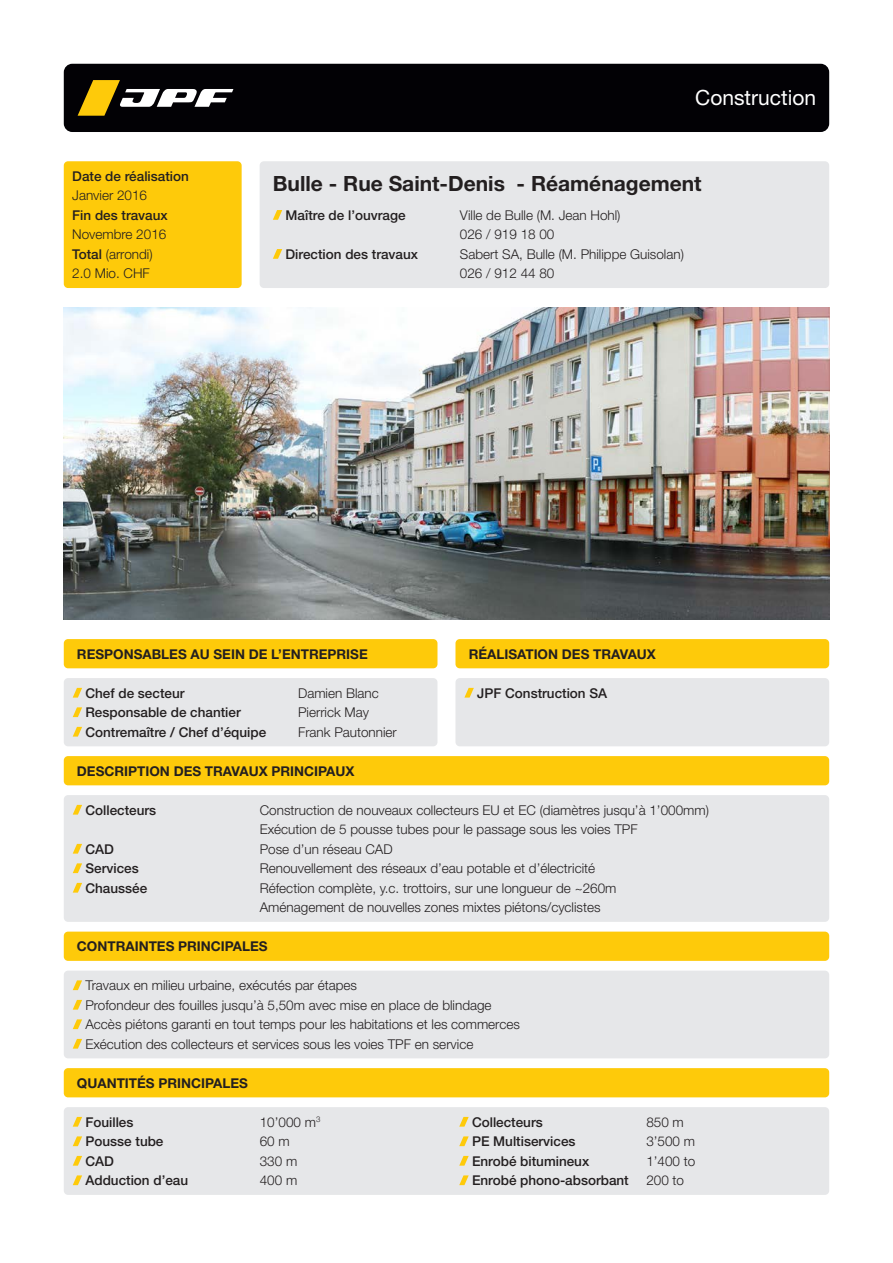
<style>
.page{position:relative;width:893px;height:1263px;background:#fff}
.page>*{position:absolute;margin:0;border:0;box-sizing:border-box;transform-origin:0 0}
.t1{font:700 21px "Helvetica Neue LT Std";color:#231f20}
.CONTENU{font:21px "Helvetica Neue LT Std";color:#fff}
.CONTENU-2{font:300 13.5px/19.5px "Helvetica Neue LT Std";color:#231f20}
.CONTENU-3{font:500 13.5px/19.5px "Helvetica Neue LT Std";color:#231f20}
.sous_titre{font:700 13.5px "Helvetica Neue LT Std";color:#231f20}
.s1{font-weight:300}
.s2{font-weight:500}
</style>
<div class="page">
<div style="left:64px;top:1068px;width:765px;height:29px;background:#feca0a;border-radius:4px"></div>
<div style="left:64px;top:932px;width:765px;height:29px;background:#feca0a;border-radius:4px"></div>
<div style="left:64px;top:756px;width:765px;height:29px;background:#feca0a;border-radius:4px"></div>
<div style="left:64px;top:639px;width:373px;height:29px;background:#feca0a;border-radius:4px"></div>
<div style="left:455px;top:639px;width:374px;height:29px;background:#feca0a;border-radius:4px"></div>
<div style="left:260px;top:161px;width:569px;height:127px;background:#e6e7e9;border-radius:4px"></div>
<svg style="left:273px;top:210px;width:9px;height:10px"></svg>
<svg style="left:273px;top:249px;width:9px;height:10px"></svg>
<div style="left:64px;top:161px;width:178px;height:127px;background:#feca0a;border-radius:4px"></div>
<div style="left:64px;top:1107px;width:765px;height:88px;background:#e6e7e9;border-radius:4px"></div>
<svg style="left:73px;top:1117px;width:9px;height:10px"></svg>
<svg style="left:73px;top:1136px;width:9px;height:10px"></svg>
<svg style="left:73px;top:1156px;width:9px;height:10px"></svg>
<svg style="left:73px;top:1175px;width:9px;height:10px"></svg>
<svg style="left:459px;top:1117px;width:10px;height:10px"></svg>
<svg style="left:459px;top:1136px;width:10px;height:10px"></svg>
<svg style="left:459px;top:1156px;width:10px;height:10px"></svg>
<svg style="left:459px;top:1175px;width:10px;height:10px"></svg>
<div style="left:64px;top:795px;width:765px;height:127px;background:#e6e7e9;border-radius:4px"></div>
<svg style="left:73px;top:805px;width:9px;height:10px"></svg>
<svg style="left:73px;top:844px;width:9px;height:10px"></svg>
<svg style="left:73px;top:863px;width:9px;height:10px"></svg>
<svg style="left:73px;top:883px;width:9px;height:10px"></svg>
<div style="left:64px;top:971px;width:765px;height:87px;background:#e6e7e9;border-radius:4px"></div>
<svg style="left:73px;top:980px;width:9px;height:10px"></svg>
<svg style="left:73px;top:1000px;width:9px;height:10px"></svg>
<svg style="left:73px;top:1019px;width:9px;height:10px"></svg>
<svg style="left:73px;top:1039px;width:9px;height:10px"></svg>
<div style="left:64px;top:678px;width:373px;height:68px;background:#e6e7e9;border-radius:4px"></div>
<svg style="left:73px;top:688px;width:9px;height:10px"></svg>
<svg style="left:73px;top:707px;width:9px;height:10px"></svg>
<svg style="left:73px;top:727px;width:9px;height:10px"></svg>
<div style="left:455px;top:678px;width:374px;height:68px;background:#e6e7e9;border-radius:4px"></div>
<svg style="left:464px;top:688px;width:10px;height:10px"></svg>
<img style="left:64px;top:308px;width:765px;height:312px">
<div style="left:64px;top:64px;width:765px;height:68px;background:#020105;border-radius:9px"></div>
<svg style="left:78px;top:80px;width:155px;height:36px"></svg>
<p class="CONTENU-3" style="left:72px;top:166px;width:118px">Date de réalisation<br><span class="s1">Janvier 2016</span></p>
<p class="CONTENU-3" style="left:72px;top:205px;width:97px">Fin des travaux<br><span class="s1">Novembre 2016</span></p>
<p class="CONTENU-2" style="left:72px;top:244px;width:82px"><span class="s2">Total</span> (arrondi)<br>2.0 Mio. CHF</p>
<p class="CONTENU" style="left:695px;top:85px;width:122px">Construction</p>
<p class="t1" style="left:273px;top:170px;width:430px">Bulle - Rue Saint-Denis - Réaménagement</p>
<p class="CONTENU-3" style="left:286px;top:205px;width:122px">Maître de l’ouvrage</p>
<p class="CONTENU-2" style="left:460px;top:205px;width:162px">Ville de Bulle (M. Jean Hohl)</p>
<p class="CONTENU-2" style="left:460px;top:224px;width:96px">026 / 919 18 00</p>
<p class="CONTENU-3" style="left:286px;top:244px;width:134px">Direction des travaux</p>
<p class="CONTENU-2" style="left:460px;top:244px;width:226px">Sabert SA, Bulle (M. Philippe Guisolan)</p>
<p class="CONTENU-2" style="left:460px;top:263px;width:96px">026 / 912 44 80</p>
<p class="sous_titre" style="left:77px;top:645px;width:292px">RESPONSABLES AU SEIN DE L’ENTREPRISE</p>
<p class="sous_titre" style="left:469px;top:645px;width:189px">RÉALISATION DES TRAVAUX</p>
<p class="CONTENU-3" style="left:85px;top:683px;width:101px">Chef de secteur</p>
<p class="CONTENU-2" style="left:298px;top:683px;width:82px">Damien Blanc</p>
<p class="CONTENU-3" style="left:85px;top:702px;width:157px">Responsable de chantier</p>
<p class="CONTENU-2" style="left:298px;top:702px;width:73px">Pierrick May</p>
<p class="CONTENU-3" style="left:85px;top:722px;width:182px">Contremaître / Chef d’équipe</p>
<p class="CONTENU-2" style="left:298px;top:722px;width:100px">Frank Pautonnier</p>
<p class="sous_titre" style="left:77px;top:762px;width:279px">DESCRIPTION DES TRAVAUX PRINCIPAUX</p>
<p class="CONTENU-3" style="left:477px;top:683px;width:132px">JPF Construction SA</p>
<p class="CONTENU-3" style="left:85px;top:800px;width:72px">Collecteurs</p>
<p class="CONTENU-2" style="left:260px;top:800px;width:451px">Construction de nouveaux collecteurs EU et EC (diamètres jusqu’à 1’000mm)</p>
<p class="CONTENU-2" style="left:260px;top:819px;width:379px">Exécution de 5 pousse tubes pour le passage sous les voies TPF</p>
<p class="CONTENU-3" style="left:85px;top:839px;width:30px">CAD</p>
<p class="CONTENU-2" style="left:260px;top:839px;width:134px">Pose d’un réseau CAD</p>
<p class="CONTENU-3" style="left:85px;top:858px;width:55px">Services</p>
<p class="CONTENU-2" style="left:260px;top:858px;width:337px">Renouvellement des réseaux d’eau potable et d’électricité</p>
<p class="CONTENU-3" style="left:85px;top:878px;width:63px">Chaussée</p>
<p class="CONTENU-2" style="left:260px;top:878px;width:358px">Réfection complète, y.c. trottoirs, sur une longueur de ~260m</p>
<p class="CONTENU-2" style="left:260px;top:897px;width:342px">Aménagement de nouvelles zones mixtes piétons/cyclistes</p>
<p class="sous_titre" style="left:77px;top:938px;width:192px">CONTRAINTES PRINCIPALES</p>
<p class="CONTENU-2" style="left:85px;top:975px;width:273px">Travaux en milieu urbaine, exécutés par étapes</p>
<p class="CONTENU-2" style="left:85px;top:995px;width:408px">Profondeur des fouilles jusqu’à 5,50m avec mise en place de blindage</p>
<p class="CONTENU-2" style="left:85px;top:1014px;width:436px">Accès piétons garanti en tout temps pour les habitations et les commerces</p>
<p class="CONTENU-2" style="left:85px;top:1034px;width:389px">Exécution des collecteurs et services sous les voies TPF en service</p>
<p class="sous_titre" style="left:77px;top:1074px;width:172px">QUANTITÉS PRINCIPALES</p>
<p class="CONTENU-3" style="left:85px;top:1112px;width:50px">Fouilles</p>
<p class="CONTENU-2" style="left:260px;top:1112px;width:62px">10’000 m<sup>3</sup></p>
<p class="CONTENU-3" style="left:85px;top:1131px;width:80px">Pousse tube</p>
<p class="CONTENU-2" style="left:260px;top:1131px;width:32px">60 m</p>
<p class="CONTENU-3" style="left:85px;top:1151px;width:30px">CAD</p>
<p class="CONTENU-2" style="left:260px;top:1151px;width:39px">330 m</p>
<p class="CONTENU-3" style="left:85px;top:1170px;width:104px">Adduction d’eau</p>
<p class="CONTENU-2" style="left:260px;top:1170px;width:39px">400 m</p>
<p class="CONTENU-3" style="left:472px;top:1112px;width:72px">Collecteurs</p>
<p class="CONTENU-2" style="left:646px;top:1112px;width:39px">850 m</p>
<p class="CONTENU-3" style="left:472px;top:1131px;width:105px">PE Multiservices</p>
<p class="CONTENU-2" style="left:646px;top:1131px;width:50px">3’500 m</p>
<p class="CONTENU-3" style="left:472px;top:1151px;width:119px">Enrobé bitumineux</p>
<p class="CONTENU-2" style="left:646px;top:1151px;width:51px">1’400 to</p>
<p class="CONTENU-3" style="left:472px;top:1170px;width:158px">Enrobé phono-absorbant</p>
<p class="CONTENU-2" style="left:646px;top:1170px;width:39px">200 to</p>
</div>
